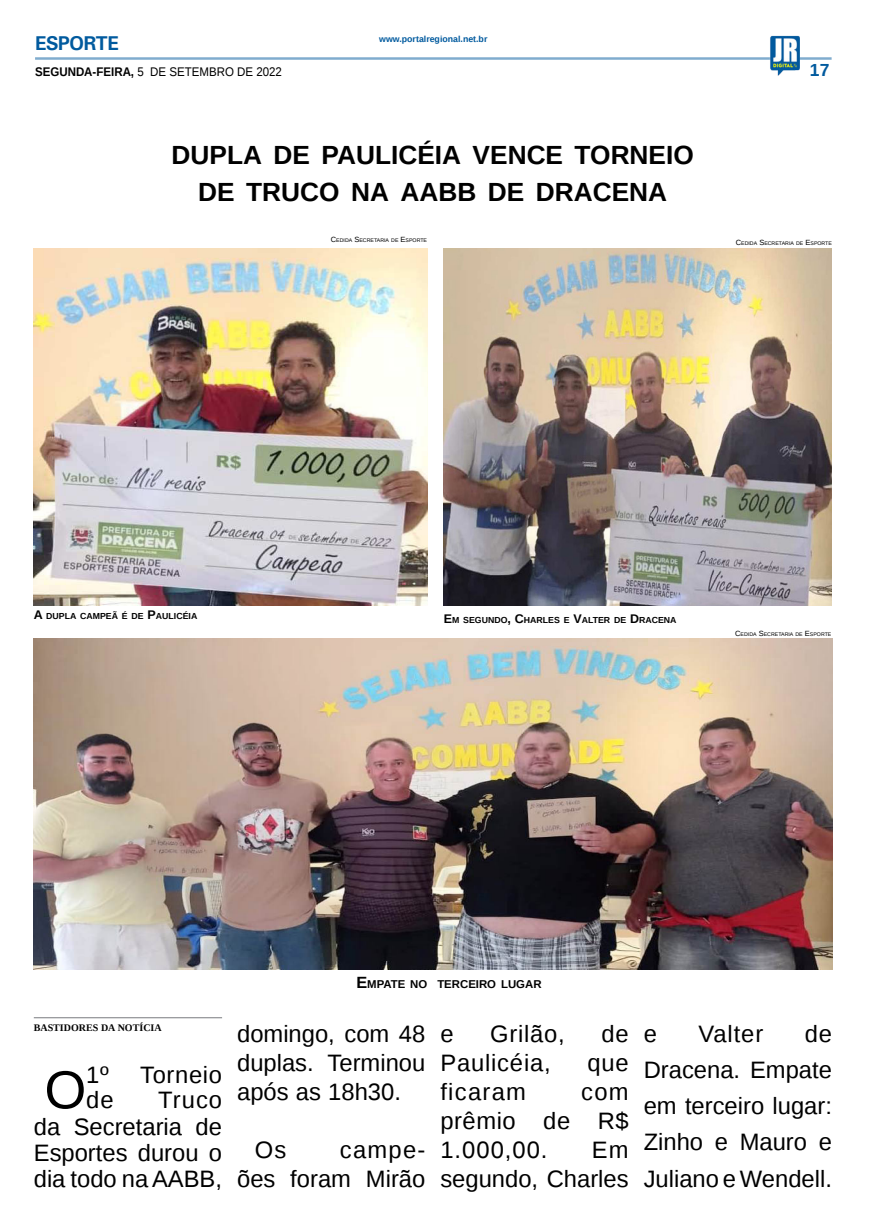
<style>
.page{position:relative;width:869px;height:1223px;background:#fff}
.page>*{position:absolute;margin:0;border:0;box-sizing:border-box;transform-origin:0 0}
.MATÉRIA{font:53.75px "Liberation Sans";color:#000}
.TÍTULO{font:700 26.25px/37.5px "Liberation Sans";color:#000;text-align:center}
.MATÉRIA-2{font:23.75px/29px "Liberation Sans";color:#000;text-align:justify}
.MATÉRIA-3{font:23.75px "Liberation Sans";letter-spacing:.035em;color:#000}
.MATÉRIA-4{font:23.75px "Liberation Sans";letter-spacing:.03em;color:#000}
.MATÉRIA-5{font:23.75px "Liberation Sans";letter-spacing:.055em;color:#000}
.TITULO_PG{font:700 20px "Univers";letter-spacing:-.04em;color:#005a9e}
.TÍTULO-2{font:700 17.5px "Liberation Sans";color:#005a9e}
.DATA_PG{font:12.5px "Liberation Sans";color:#000;scale:.92 1}
.LEGENDA{font:700 11.38px "Liberation Sans";color:#000}
.CRÉDITO_NOME{font:700 10px "Liberation Serif";color:#000}
.LEGENDA-2{font:700 8.75px "Liberation Sans";color:#000}
.DATA_PG-2{font:700 8.75px "Liberation Sans";color:#005a9e}
.CRÉDITO_FOTO{font:7.5px "Liberation Sans";color:#000}
.CRÉDITO_FOTO-2{font:5.25px "Liberation Sans";color:#000}
.s1{font-weight:700}
.s2{font-size:7.5px}
.s3{font-size:12.5px}
.s4{font-size:16.25px}
</style>
<div class="page">
<hr style="left:35px;top:57px;width:796px;height:3px;background:#005a9e">
<img style="left:769px;top:36px;width:30px;height:40px">
<img style="left:34px;top:248px;width:393px;height:357px">
<img style="left:443px;top:248px;width:388px;height:357px">
<img style="left:34px;top:638px;width:797px;height:331px">
<hr style="left:34px;top:1017px;width:188px;height:1px;background:#939598">
<p class="TITULO_PG" style="left:35px;top:31px;width:85px">ESPORTE</p>
<p class="DATA_PG" style="left:35px;top:65px;width:270px"><span class="s1">SEGUNDA-FEIRA,</span> 5 DE SETEMBRO DE 2022</p>
<p class="DATA_PG-2" style="left:379px;top:33px;width:110px">www.portalregional.net.br</p>
<p class="TÍTULO" style="left:171px;top:135px;width:523px">DUPLA DE PAULICÉIA VENCE TORNEIO<br>DE TRUCO NA AABB DE DRACENA</p>
<p class="TÍTULO-2" style="left:809px;top:58px;width:21px">17</p>
<p class="CRÉDITO_FOTO" style="left:331px;top:235px;width:7px">C</p>
<p class="CRÉDITO_FOTO-2" style="left:735px;top:240px;width:98px"><span class="s2">C</span>EDIDA <span class="s2">S</span>ECRETARIA DE <span class="s2">E</span>SPORTE</p>
<p class="CRÉDITO_FOTO-2" style="left:336px;top:237px;width:92px">EDIDA <span class="s2">S</span>ECRETARIA DE <span class="s2">E</span>SPORTE</p>
<p class="LEGENDA-2" style="left:34px;top:610px;width:165px"><span class="s3">A</span> DUPLA CAMPEÃ É DE <span class="s3">P</span>AULICÉIA</p>
<p class="LEGENDA-2" style="left:443px;top:613px;width:234px"><span class="s3">E</span>M SEGUNDO<span class="s3">, C</span>HARLES E <span class="s3">V</span>ALTER DE <span class="s3">D</span>RACENA</p>
<p class="CRÉDITO_FOTO-2" style="left:734px;top:631px;width:98px"><span class="s2">C</span>EDIDA <span class="s2">S</span>ECRETARIA DE <span class="s2">E</span>SPORTE</p>
<p class="LEGENDA" style="left:356px;top:976px;width:187px"><span class="s4">E</span>MPATE NO TERCEIRO LUGAR</p>
<p class="CRÉDITO_NOME" style="left:34px;top:1021px;width:129px">BASTIDORES DA NOTÍCIA</p>
<p class="MATÉRIA" style="left:44px;top:1059px;width:43px">O</p>
<p class="MATÉRIA-2" style="left:86px;top:1061px;width:24px">1º</p>
<p class="MATÉRIA-4" style="left:140px;top:1061px;width:83px">Torneio</p>
<p class="MATÉRIA-2" style="left:86px;top:1086px;width:29px">de</p>
<p class="MATÉRIA-2" style="left:34px;top:1088px;width:190px;line-height:26.1px;text-indent:124px">Truco da Secretaria de Esportes durou o dia todo na AABB,</p>
<p class="MATÉRIA-2" style="left:237px;top:1020px;width:190px">domingo, com 48 duplas. Terminou após as 18h30.</p>
<p class="MATÉRIA-2" style="left:255px;top:1135px;width:33px">Os</p>
<p class="MATÉRIA-2" style="left:237px;top:1135px;width:190px;text-align:right">campe-<br>ões foram Mirão</p>
<p class="MATÉRIA-2" style="left:440px;top:1020px;width:15px">e</p>
<p class="MATÉRIA-2" style="left:490px;top:1020px;width:76px">Grilão,</p>
<p class="MATÉRIA-2" style="left:601px;top:1020px;width:29px">de</p>
<p class="MATÉRIA-3" style="left:440px;top:1049px;width:112px">Paulicéia,</p>
<p class="MATÉRIA-2" style="left:587px;top:1049px;width:43px">que</p>
<p class="MATÉRIA-5" style="left:440px;top:1078px;width:87px">ficaram</p>
<p class="MATÉRIA-2" style="left:440px;top:1078px;width:190px;text-indent:141px">com prêmio de R$ 1.000,00.</p>
<p class="MATÉRIA-2" style="left:440px;top:1135px;width:190px;text-align:right">Em<br>segundo, Charles</p>
<p class="MATÉRIA-2" style="left:643px;top:1016px;width:190px;line-height:36.2px;text-indent:161px">de Dracena. Empate em terceiro lugar:<br>Zinho e Mauro e Juliano e Wendell.</p>
<p class="MATÉRIA-2" style="left:643px;top:1020px;width:15px">e</p>
<p class="MATÉRIA-2" style="left:698px;top:1020px;width:66px">Valter</p>
</div>
